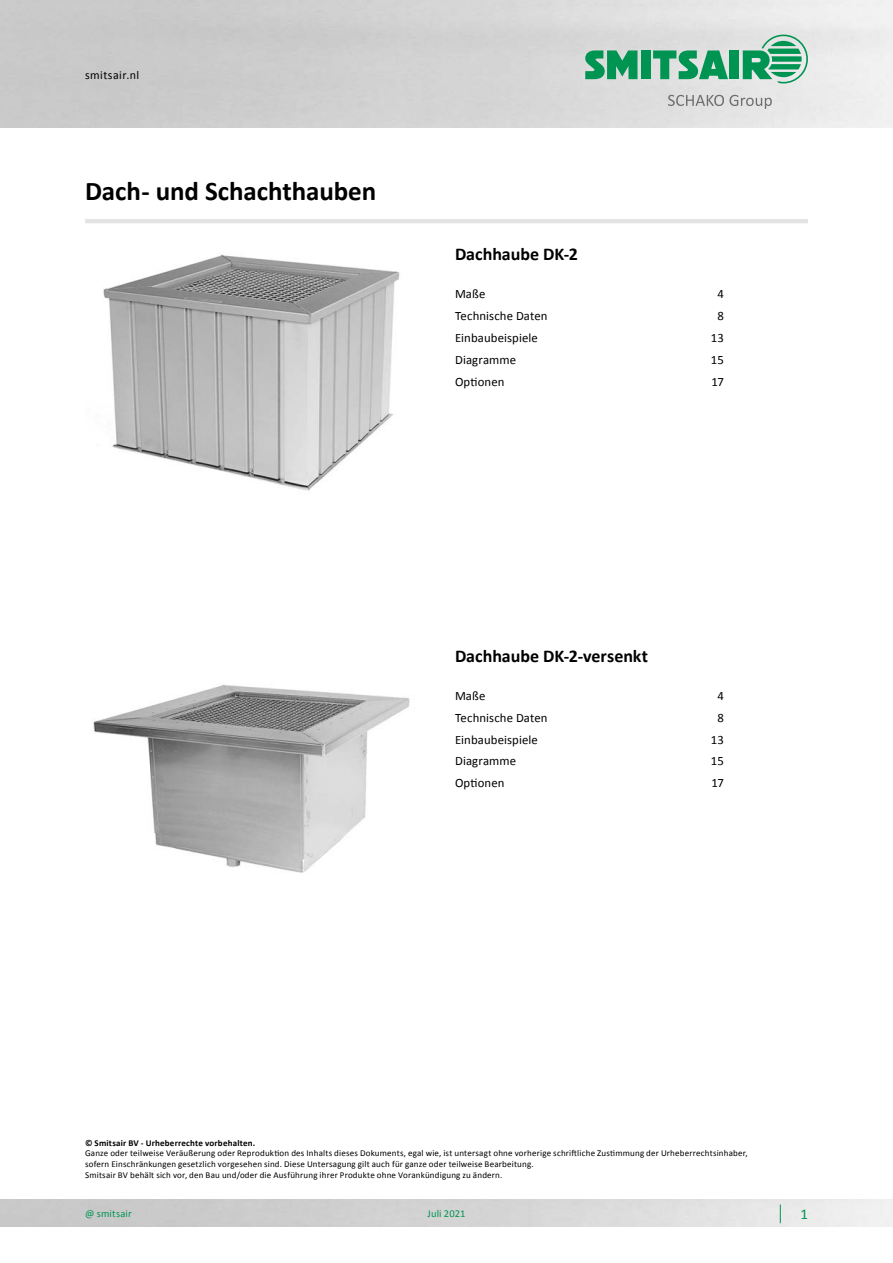
<style>
.page{position:relative;width:893px;height:1263px;background:#fff}
.page>*{position:absolute;margin:0;border:0;box-sizing:border-box;transform-origin:0 0}
.t1{font:700 27px "Calibri";letter-spacing:-.005em;color:#000}
.t2{font:700 18px "Calibri";color:#000}
.t3{font:15px "Calibri";color:#009453}
.t4{font:12.75px "Calibri";letter-spacing:.01em;color:#000}
.t5{font:12px "Calibri";letter-spacing:.035em;color:#000}
.t6{font:10.5px "Calibri";letter-spacing:.015em;color:#009453}
.t7{font:9px/10.8px "Calibri";letter-spacing:.02em;color:#000}
.t8{font:700 9px "Calibri";letter-spacing:.02em;color:#000}
</style>
<div class="page">
<img style="left:0;top:0;width:893px;height:128px">
<svg style="left:668px;top:95px;width:104px;height:14px"></svg>
<div style="left:641px;top:50px;width:9px;height:29px;background:#009453"></div>
<svg style="left:585px;top:50px;width:52px;height:29px;background:#39a676"></svg>
<div style="left:730px;top:50px;width:9px;height:29px;background:#009453"></div>
<svg style="left:653px;top:50px;width:75px;height:29px;background:#59b28b"></svg>
<svg style="left:743px;top:35px;width:65px;height:48px;background:#79bfa0"></svg>
<hr style="left:85px;top:219px;width:723px;height:4px;background:#e3e3e3">
<svg style="left:780px;top:1204px;width:1px;height:19px"></svg>
<img style="left:103px;top:254px;width:297px;height:237px">
<img style="left:93px;top:684px;width:317px;height:189px">
<h3 class="t5" style="left:85px;top:67px;width:56px">smitsair.nl</h3>
<h1 class="t1" style="left:85px;top:172px;width:293px">Dach- und Schachthauben</h1>
<h2 class="t2" style="left:455px;top:241px;width:124px">Dachhaube DK-2</h2>
<h3 class="t4" style="left:455px;top:285px;width:32px">Maße</h3>
<h3 class="t4" style="left:717px;top:285px;width:8px">4</h3>
<h3 class="t4" style="left:455px;top:307px;width:94px">Technische Daten</h3>
<h3 class="t4" style="left:717px;top:307px;width:8px">8</h3>
<h3 class="t4" style="left:455px;top:329px;width:84px">Einbaubeispiele</h3>
<h3 class="t4" style="left:711px;top:329px;width:15px">13</h3>
<h3 class="t4" style="left:455px;top:351px;width:63px">Diagramme</h3>
<h3 class="t4" style="left:711px;top:351px;width:15px">15</h3>
<h3 class="t4" style="left:455px;top:373px;width:51px">Optionen</h3>
<h3 class="t4" style="left:711px;top:373px;width:14px">17</h3>
<h2 class="t2" style="left:455px;top:643px;width:195px">Dachhaube DK-2-versenkt</h2>
<h3 class="t4" style="left:455px;top:687px;width:32px">Maße</h3>
<h3 class="t4" style="left:717px;top:687px;width:8px">4</h3>
<h3 class="t4" style="left:455px;top:709px;width:94px">Technische Daten</h3>
<h3 class="t4" style="left:717px;top:709px;width:8px">8</h3>
<h3 class="t4" style="left:455px;top:730px;width:84px">Einbaubeispiele</h3>
<h3 class="t4" style="left:711px;top:730px;width:15px">13</h3>
<h3 class="t4" style="left:455px;top:752px;width:63px">Diagramme</h3>
<h3 class="t4" style="left:711px;top:752px;width:15px">15</h3>
<h3 class="t4" style="left:455px;top:774px;width:51px">Optionen</h3>
<h3 class="t4" style="left:711px;top:774px;width:14px">17</h3>
<p class="t8" style="left:85px;top:1136px;width:172px">© Smitsair BV - Urheberrechte vorbehalten.</p>
<p class="t7" style="left:85px;top:1148px;width:664px">Ganze oder teilweise Veräußerung oder Reproduktion des Inhalts dieses Dokuments, egal wie, ist untersagt ohne vorherige schriftliche Zustimmung der Urheberrechtsinhaber, sofern Einschränkungen gesetzlich vorgesehen sind. Diese Untersagung gilt auch für ganze oder teilweise Bearbeitung.<br>Smitsair BV behält sich vor, den Bau und/oder die Ausführung ihrer Produkte ohne Vorankündigung zu ändern.</p>
<p class="t6" style="left:85px;top:1206px;width:48px">@ smitsair</p>
<p class="t6" style="left:427px;top:1206px;width:39px">Juli 2021</p>
<h3 class="t3" style="left:800px;top:1203px;width:9px">1</h3>
</div>
